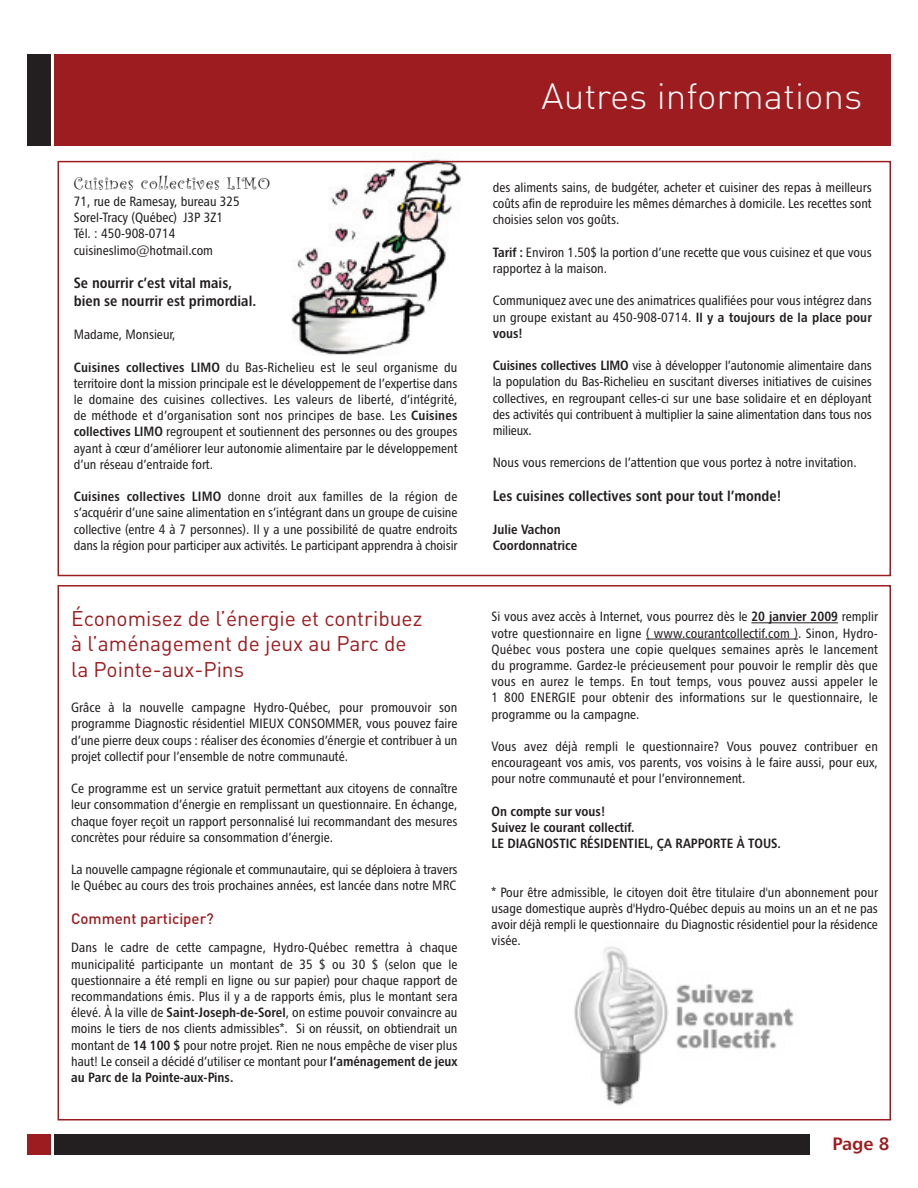
<style>
.page{position:relative;width:918px;height:1188px;background:#fff}
.page>*{position:absolute;margin:0;border:0;box-sizing:border-box;transform-origin:0 0}
.t1{font:300 36px "DIN";color:#fff}
.t2{font:21px/25.2px "DIN";color:#9c1c1f}
.t3{font:18px "Curlz";letter-spacing:.05em;color:#231f20}
.t4{font:18px "Chaloult Demi Gras";color:#9c1c1f}
.t5{font:15px/18px "Chaloult Cond Demi Gras";color:#231f20}
.t6{font:500 15px "DIN";color:#9c1c1f}
.t7{font:13.5px/16.2px "Chaloult Cond";color:#231f20;text-align:justify}
.t8{font:13.5px/16.2px "Chaloult Cond Demi Gras";color:#231f20}
.s1{font-family:"Chaloult Cond Demi Gras"}
</style>
<div class="page">
<img style="left:280px;top:159px;width:189px;height:196px">
<div style="left:58px;top:161px;width:833px;height:415px;border:2px solid #9c1c1f"></div>
<div style="left:54px;top:1134px;width:756px;height:20px;background:#231f20"></div>
<div style="left:54px;top:54px;width:837px;height:91px;background:#9c1c1f"></div>
<div style="left:27px;top:54px;width:24px;height:91px;background:#231f20"></div>
<div style="left:27px;top:1134px;width:24px;height:20px;background:#9c1c1f"></div>
<hr style="left:751px;top:622px;width:87px;height:1px;background:#231f20">
<hr style="left:646px;top:639px;width:152px;height:1px;background:#231f20">
<img style="left:574px;top:946px;width:220px;height:160px">
<h3 class="t3" style="left:74px;top:173px;width:198px">Cuisines collectives LIMO</h3>
<p class="t7" style="left:74px;top:194px;width:168px;text-align:left">71, rue de Ramesay, bureau 325<br>Sorel-Tracy (Québec) J3P 3Z1<br>Tél. : 450-908-0714 cuisineslimo@hotmail.com</p>
<p class="t5" style="left:74px;top:275px;width:184px">Se nourrir c’est vital mais, bien se nourrir est primordial.</p>
<p class="t7" style="left:74px;top:328px;width:103px">Madame, Monsieur,</p>
<p class="t7" style="left:74px;top:360px;width:385px"><span class="s1">Cuisines collectives LIMO</span> du Bas-Richelieu est le seul organisme du territoire dont la mission principale est le développement de l’expertise dans le domaine des cuisines collectives. Les valeurs de liberté, d’intégrité, de méthode et d’organisation sont nos principes de base. Les <span class="s1">Cuisines collectives LIMO</span> regroupent et soutiennent des personnes ou des groupes ayant à cœur d’améliorer leur autonomie alimentaire par le développement d’un réseau d’entraide fort.</p>
<p class="t7" style="left:74px;top:490px;width:385px"><span class="s1">Cuisines collectives LIMO</span> donne droit aux familles de la région de s’acquérir d’une saine alimentation en s’intégrant dans un groupe de cuisine collective (entre 4 à 7 personnes). Il y a une possibilité de quatre endroits dans la région pour participer aux activités. Le participant apprendra à choisir</p>
<h2 class="t2" style="left:71px;top:606px;width:353px">Économisez de l’énergie et contribuez à l’aménagement de jeux au Parc de la Pointe-aux-Pins</h2>
<p class="t7" style="left:71px;top:701px;width:388px">Grâce à la nouvelle campagne Hydro-Québec, pour promouvoir son programme Diagnostic résidentiel MIEUX CONSOMMER, vous pouvez faire d’une pierre deux coups : réaliser des économies d’énergie et contribuer à un projet collectif pour l’ensemble de notre communauté.</p>
<p class="t7" style="left:71px;top:782px;width:388px">Ce programme est un service gratuit permettant aux citoyens de connaître leur consommation d’énergie en remplissant un questionnaire. En échange, chaque foyer reçoit un rapport personnalisé lui recommandant des mesures concrètes pour réduire sa consommation d’énergie.</p>
<p class="t7" style="left:71px;top:863px;width:388px">La nouvelle campagne régionale et communautaire, qui se déploiera à travers le Québec au cours des trois prochaines années, est lancée dans notre MRC</p>
<p class="t6" style="left:71px;top:910px;width:144px">Comment participer?</p>
<p class="t7" style="left:71px;top:941px;width:388px">Dans le cadre de cette campagne, Hydro-Québec remettra à chaque municipalité participante un montant de 35 $ ou 30 $ (selon que le questionnaire a été rempli en ligne ou sur papier) pour chaque rapport de recommandations émis. Plus il y a de rapports émis, plus le montant sera élevé. À la ville de <span class="s1">Saint-Joseph-de-Sorel</span>, on estime pouvoir convaincre au moins le tiers de nos clients admissibles*. Si on réussit, on obtiendrait un montant de <span class="s1">14 100 $</span> pour notre projet. Rien ne nous empêche de viser plus haut! Le conseil a décidé d’utiliser ce montant pour <span class="s1">l’aménagement de jeux</span></p>
<p class="t8" style="left:71px;top:1070px;width:164px">au Parc de la Pointe-aux-Pins.</p>
<h1 class="t1" style="left:541px;top:76px;width:323px">Autres informations</h1>
<p class="t7" style="left:493px;top:181px;width:381px">des aliments sains, de budgéter, acheter et cuisiner des repas à meilleurs coûts afin de reproduire les mêmes démarches à domicile. Les recettes sont choisies selon vos goûts.</p>
<p class="t7" style="left:493px;top:245px;width:381px"><span class="s1">Tarif :</span> Environ 1.50$ la portion d’une recette que vous cuisinez et que vous rapportez à la maison.</p>
<p class="t7" style="left:493px;top:294px;width:381px">Communiquez avec une des animatrices qualifiées pour vous intégrez dans un groupe existant au 450-908-0714. <span class="s1">Il y a toujours de la place pour</span></p>
<p class="t8" style="left:493px;top:326px;width:31px">vous!</p>
<p class="t7" style="left:493px;top:359px;width:381px"><span class="s1">Cuisines collectives LIMO</span> vise à développer l’autonomie alimentaire dans la population du Bas-Richelieu en suscitant diverses initiatives de cuisines collectives, en regroupant celles-ci sur une base solidaire et en déployant des activités qui contribuent à multiplier la saine alimentation dans tous nos milieux.</p>
<p class="t7" style="left:493px;top:456px;width:365px">Nous vous remercions de l’attention que vous portez à notre invitation.</p>
<p class="t5" style="left:493px;top:488px;width:290px">Les cuisines collectives sont pour tout l’monde!</p>
<p class="t8" style="left:493px;top:522px;width:86px">Julie Vachon<br>Coordonnatrice</p>
<p class="t7" style="left:492px;top:610px;width:388px">Si vous avez accès à Internet, vous pourrez dès le <span class="s1">20 janvier 2009</span> remplir votre questionnaire en ligne ( www.courantcollectif.com ). Sinon, Hydro-Québec vous postera une copie quelques semaines après le lancement du programme. Gardez-le précieusement pour pouvoir le remplir dès que vous en aurez le temps. En tout temps, vous pouvez aussi appeler le 1 800 ENERGIE pour obtenir des informations sur le questionnaire, le programme ou la campagne.</p>
<p class="t7" style="left:492px;top:740px;width:388px">Vous avez déjà rempli le questionnaire? Vous pouvez contribuer en encourageant vos amis, vos parents, vos voisins à le faire aussi, pour eux, pour notre communauté et pour l’environnement.</p>
<p class="t8" style="left:492px;top:804px;width:291px">On compte sur vous!<br>Suivez le courant collectif.<br>LE DIAGNOSTIC RÉSIDENTIEL, ÇA RAPPORTE À TOUS.</p>
<p class="t7" style="left:492px;top:885px;width:388px">* Pour être admissible, le citoyen doit être titulaire d'un abonnement pour usage domestique auprès d'Hydro-Québec depuis au moins un an et ne pas avoir déjà rempli le questionnaire du Diagnostic résidentiel pour la résidence visée.</p>
<h3 class="t4" style="left:832px;top:1138px;width:59px">Page 8</h3>
</div>
